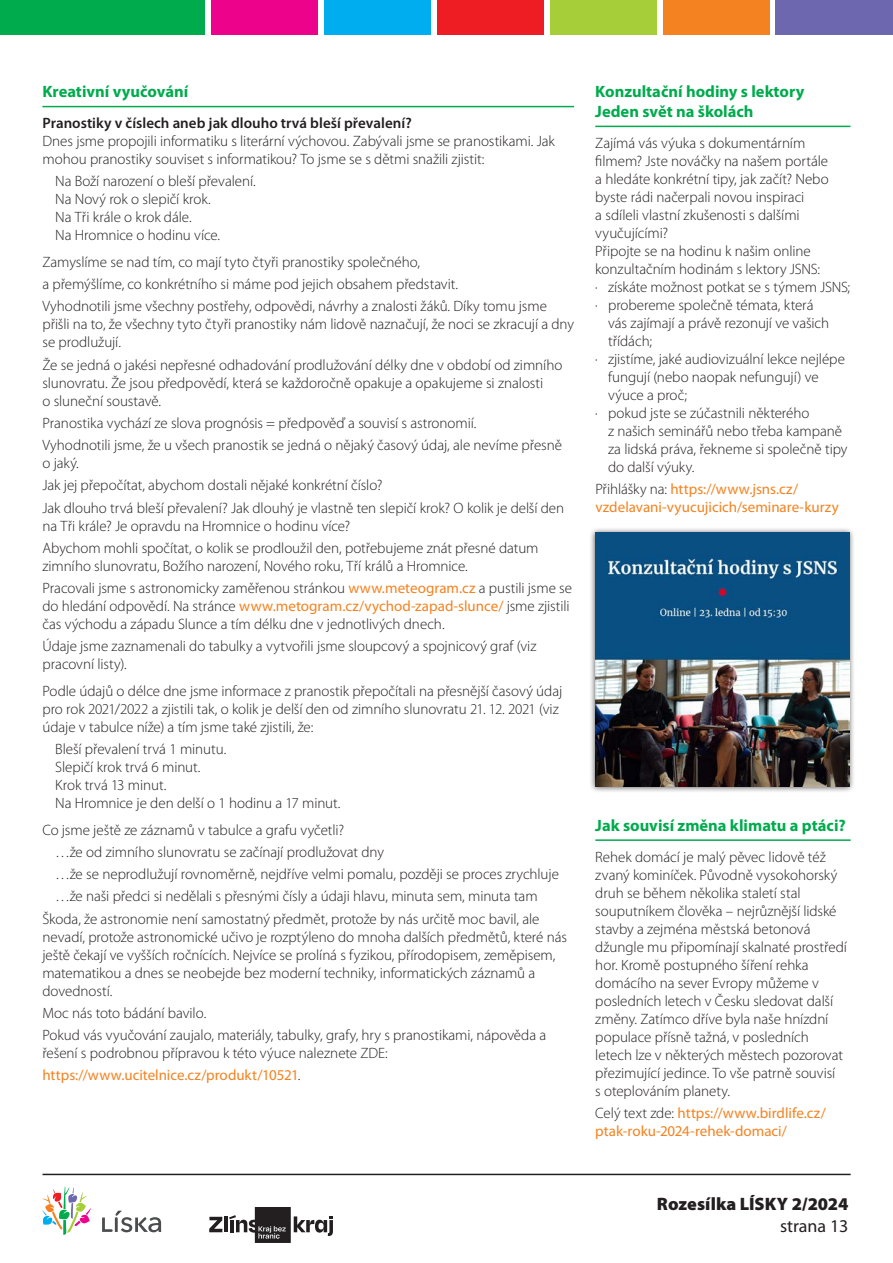
<style>
.page{position:relative;width:893px;height:1263px;background:#fff}
.page>*{position:absolute;margin:0;border:0;box-sizing:border-box;transform-origin:0 0}
.t1{font:900 18px "Myriad Pro";color:#231f20}
.t2{font:18px "Myriad Pro";color:#231f20}
.podtržený_podnadpis{font:700 16.5px/19.8px "Myriad Pro";color:#00ab4d}
.text{font:300 15px/18px "Myriad Pro";letter-spacing:-.005em;color:#231f20}
.text-2{font:15px/18px "Myriad Pro";color:#f58220}
.text-3{font:600 15px "Myriad Pro";color:#231f20}
.s1{font-weight:400;color:#f58220}
.s2{font-weight:300;color:#231f20}
</style>
<div class="page">
<div style="left:0;top:0;width:205px;height:34px;background:#00ab4d"></div>
<div style="left:211px;top:0;width:107px;height:34px;background:#ed028c"></div>
<div style="left:324px;top:0;width:107px;height:34px;background:#00aeef"></div>
<div style="left:437px;top:0;width:107px;height:34px;background:#ee1d23"></div>
<div style="left:550px;top:0;width:107px;height:34px;background:#a6ce39"></div>
<div style="left:663px;top:0;width:107px;height:34px;background:#f58220"></div>
<div style="left:776px;top:0;width:117px;height:34px;background:#6c67ae"></div>
<svg style="left:102px;top:1211px;width:59px;height:21px"></svg>
<svg style="left:43px;top:1186px;width:48px;height:49px"></svg>
<hr style="left:43px;top:1174px;width:808px;height:1px;background:#231f20">
<svg style="left:209px;top:1217px;width:13px;height:15px"></svg>
<hr style="left:224px;top:1216px;width:4px;height:16px;background:#231f20">
<svg style="left:229px;top:1207px;width:104px;height:36px"></svg>
<hr style="left:42px;top:106px;width:532px;height:1px;background:#00ab4d">
<hr style="left:595px;top:126px;width:255px;height:1px;background:#00ab4d">
<div style="left:589px;top:526px;width:267px;height:267px;background:#231f20;opacity:.75"></div>
<img style="left:595px;top:533px;width:254px;height:254px">
<hr style="left:595px;top:839px;width:256px;height:2px;background:#00ab4d">
<p class="podtržený_podnadpis" style="left:42px;top:81px;width:147px">Kreativní vyučování</p>
<p class="text-3" style="left:42px;top:113px;width:371px">Pranostiky v číslech aneb jak dlouho trvá bleší převalení?</p>
<p class="text" style="left:42px;top:132px;width:514px">Dnes jsme propojili informatiku s literární výchovou. Zabývali jsme se pranostikami. Jak mohou pranostiky souviset s informatikou? To jsme se s dětmi snažili zjistit:</p>
<p class="text" style="left:55px;top:172px;width:202px">Na Boží narození o bleší převalení.</p>
<p class="text" style="left:55px;top:190px;width:157px">Na Nový rok o slepičí krok.</p>
<p class="text" style="left:55px;top:208px;width:138px">Na Tři krále o krok dále.</p>
<p class="text" style="left:55px;top:226px;width:167px">Na Hromnice o hodinu více.</p>
<p class="text" style="left:42px;top:253px;width:379px">Zamyslíme se nad tím, co mají tyto čtyři pranostiky společného,</p>
<p class="text" style="left:42px;top:275px;width:417px">a přemýšlíme, co konkrétního si máme pod jejich obsahem představit.</p>
<p class="text" style="left:42px;top:297px;width:533px">Vyhodnotili jsme všechny postřehy, odpovědi, návrhy a znalosti žáků. Díky tomu jsme přišli na to, že všechny tyto čtyři pranostiky nám lidově naznačují, že noci se zkracují a dny se prodlužují.</p>
<p class="text" style="left:42px;top:355px;width:522px">Že se jedná o jakési nepřesné odhadování prodlužování délky dne v období od zimního slunovratu. Že jsou předpovědí, která se každoročně opakuje a opakujeme si znalosti<br>o sluneční soustavě.</p>
<p class="text" style="left:42px;top:414px;width:436px">Pranostika vychází ze slova prognósis = předpověď a souvisí s astronomií.</p>
<p class="text" style="left:42px;top:436px;width:521px">Vyhodnotili jsme, že u všech pranostik se jedná o nějaký časový údaj, ale nevíme přesně o jaký.</p>
<p class="text" style="left:42px;top:476px;width:342px">Jak jej přepočítat, abychom dostali nějaké konkrétní číslo?</p>
<p class="text" style="left:42px;top:498px;width:523px">Jak dlouho trvá bleší převalení? Jak dlouhý je vlastně ten slepičí krok? O kolik je delší den na Tři krále? Je opravdu na Hromnice o hodinu více?</p>
<p class="text" style="left:42px;top:539px;width:498px">Abychom mohli spočítat, o kolik se prodloužil den, potřebujeme znát přesné datum zimního slunovratu, Božího narození, Nového roku, Tří králů a Hromnice.</p>
<p class="text" style="left:42px;top:579px;width:531px">Pracovali jsme s astronomicky zaměřenou stránkou <span class="s1">www.meteogram.cz</span> a pustili jsme se do hledání odpovědí. Na stránce <span class="s1">www.metogram.cz/vychod-zapad-slunce/</span> jsme zjistili čas východu a západu Slunce a tím délku dne v jednotlivých dnech.</p>
<p class="text" style="left:42px;top:637px;width:495px">Údaje jsme zaznamenali do tabulky a vytvořili jsme sloupcový a spojnicový graf (viz pracovní listy).</p>
<p class="text" style="left:42px;top:682px;width:521px">Podle údajů o délce dne jsme informace z pranostik přepočítali na přesnější časový údaj pro rok 2021/2022 a zjistili tak, o kolik je delší den od zimního slunovratu 21. 12. 2021 (viz údaje v tabulce níže) a tím jsme také zjistili, že:</p>
<p class="text" style="left:55px;top:740px;width:173px">Bleší převalení trvá 1 minutu.</p>
<p class="text" style="left:55px;top:758px;width:147px">Slepičí krok trvá 6 minut.</p>
<p class="text" style="left:55px;top:776px;width:113px">Krok trvá 13 minut.</p>
<p class="text" style="left:55px;top:794px;width:287px">Na Hromnice je den delší o 1 hodinu a 17 minut.</p>
<p class="text" style="left:42px;top:820px;width:303px">Co jsme ještě ze záznamů v tabulce a grafu vyčetli?</p>
<p class="text" style="left:55px;top:843px;width:330px">…že od zimního slunovratu se začínají prodlužovat dny</p>
<p class="text" style="left:55px;top:865px;width:505px">…že se neprodlužují rovnoměrně, nejdříve velmi pomalu, později se proces zrychluje</p>
<p class="text" style="left:55px;top:887px;width:484px">…že naši předci si nedělali s přesnými čísly a údaji hlavu, minuta sem, minuta tam</p>
<p class="text" style="left:42px;top:909px;width:526px">Škoda, že astronomie není samostatný předmět, protože by nás určitě moc bavil, ale nevadí, protože astronomické učivo je rozptýleno do mnoha dalších předmětů, které nás ještě čekají ve vyšších ročnících. Nejvíce se prolíná s fyzikou, přírodopisem, zeměpisem, matematikou a dnes se neobejde bez moderní techniky, informatických záznamů a dovedností.</p>
<p class="text" style="left:42px;top:1004px;width:165px">Moc nás toto bádání bavilo.</p>
<p class="text" style="left:42px;top:1026px;width:505px">Pokud vás vyučování zaujalo, materiály, tabulky, grafy, hry s pranostikami, nápověda a řešení s podrobnou přípravou k této výuce naleznete ZDE:</p>
<p class="text-2" style="left:42px;top:1066px;width:259px">https://www.ucitelnice.cz/produkt/10521<span class="s2">.</span></p>
<p class="podtržený_podnadpis" style="left:595px;top:81px;width:210px">Konzultační hodiny s lektory<br>Jeden svět na školách</p>
<p class="text" style="left:595px;top:134px;width:235px">Zajímá vás výuka s dokumentárním filmem? Jste nováčky na našem portále a hledáte konkrétní tipy, jak začít? Nebo byste rádi načerpali novou inspiraci<br>a sdíleli vlastní zkušenosti s dalšími vyučujícími?</p>
<p class="text" style="left:595px;top:242px;width:226px">Připojte se na hodinu k našim online konzultačním hodinám s lektory JSNS:</p>
<p class="text" style="left:595px;top:278px;width:256px">· získáte možnost potkat se s týmem JSNS;</p>
<p class="text" style="left:608px;top:296px;width:223px;text-indent:-13px">· probereme společně témata, která vás zajímají a právě rezonují ve vašich třídách;</p>
<p class="text" style="left:608px;top:350px;width:238px;text-indent:-13px">· zjistíme, jaké audiovizuální lekce nejlépe fungují (nebo naopak nefungují) ve výuce a proč;</p>
<p class="text" style="left:608px;top:404px;width:241px;text-indent:-13px">· pokud jste se zúčastnili některého<br>z našich seminářů nebo třeba kampaně za lidská práva, řekneme si společně tipy do další výuky.</p>
<p class="text-2" style="left:595px;top:480px;width:245px"><span class="s2">Přihlášky na:</span> https://www.jsns.cz/ vzdelavani-vyucujicich/seminare-kurzy</p>
<p class="podtržený_podnadpis" style="left:595px;top:815px;width:252px">Jak souvisí změna klimatu a ptáci?</p>
<p class="text" style="left:595px;top:847px;width:253px">Rehek domácí je malý pěvec lidově též zvaný kominíček. Původně vysokohorský druh se během několika staletí stal souputníkem člověka – nejrůznější lidské stavby a zejména městská betonová džungle mu připomínají skalnaté prostředí hor. Kromě postupného šíření rehka domácího na sever Evropy můžeme v posledních letech v Česku sledovat další změny. Zatímco dříve byla naše hnízdní populace přísně tažná, v posledních letech lze v některých městech pozorovat přezimující jedince. To vše patrně souvisí<br>s oteplováním planety.</p>
<p class="text-2" style="left:595px;top:1103px;width:232px"><span class="s2">Celý text zde:</span> https://www.birdlife.cz/ ptak-roku-2024-rehek-domaci/</p>
<p class="t1" style="left:657px;top:1192px;width:193px">Rozesílka LÍSKY 2/2024</p>
<p class="t2" style="left:780px;top:1215px;width:70px">strana 13</p>
</div>
